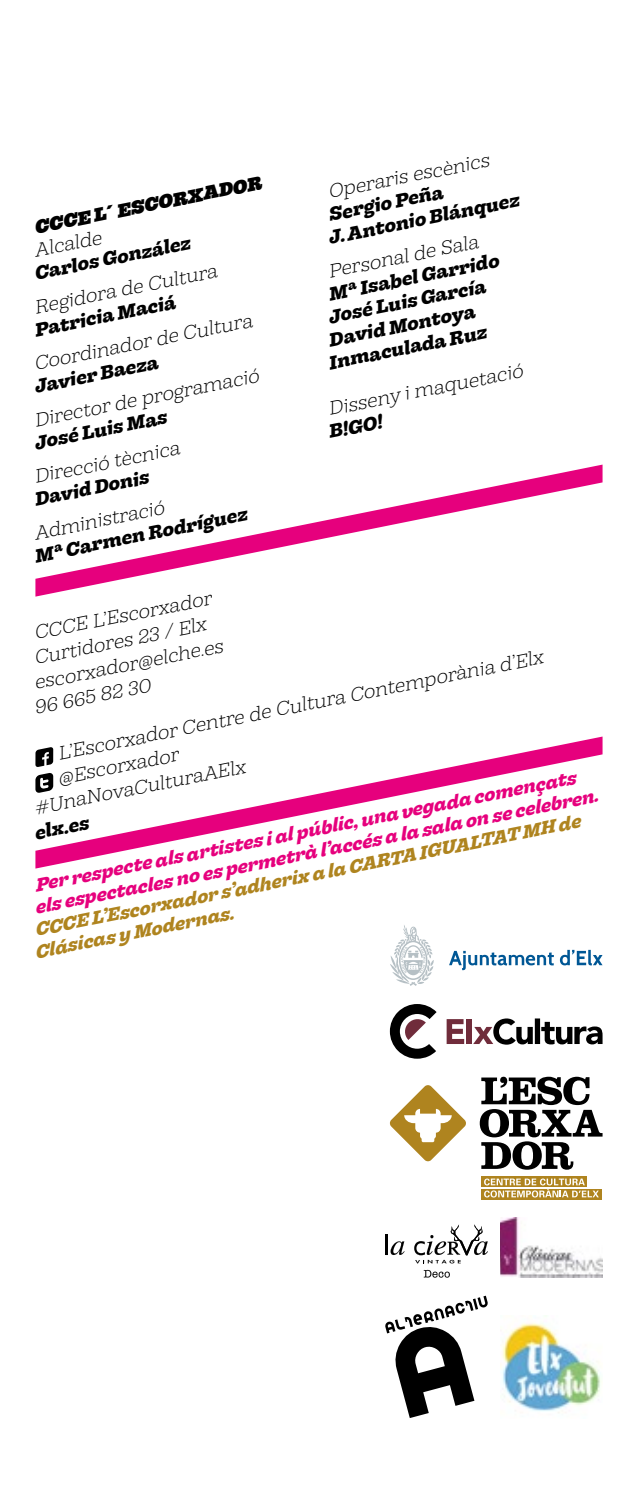
<style>
.page{position:relative;width:638px;height:1489px;background:#fff}
.page>*{position:absolute;margin:0;border:0;box-sizing:border-box;transform-origin:0 0}
.t1{font:italic 300 18.75px "Hernandez Niu";color:#000}
.t2{font:italic 800 18.75px/22.2px "Hernandez Niu";color:#000}
.t3{font:italic 800 18.75px "Hernandez Niu";color:#000}
.t4{font:italic 800 18.25px/21.8px "Hernandez Niu";color:#e6007d}
.t5{font:italic 800 18.25px/22.8px "Hernandez Niu";color:#af841f}
</style>
<div class="page">
<svg style="left:35px;top:736px;width:567px;height:132px"></svg>
<svg style="left:35px;top:464px;width:567px;height:132px"></svg>
<svg style="left:390px;top:925px;width:44px;height:60px"></svg>
<svg style="left:449px;top:950px;width:105px;height:20px"></svg>
<svg style="left:560px;top:949px;width:42px;height:16px"></svg>
<svg style="left:389px;top:1085px;width:77px;height:76px"></svg>
<svg style="left:480px;top:1076px;width:122px;height:93px"></svg>
<div style="left:481px;top:1176px;width:106px;height:11px;background:#af841f"></div>
<svg style="left:481px;top:1189px;width:121px;height:10px"></svg>
<svg style="left:484px;top:1178px;width:115px;height:19px"></svg>
<svg style="left:446px;top:1019px;width:18px;height:24px"></svg>
<div style="left:466px;top:1018px;width:5px;height:25px;background:#702c3b"></div>
<svg style="left:473px;top:1018px;width:60px;height:26px"></svg>
<div style="left:535px;top:1018px;width:5px;height:25px;background:#000"></div>
<svg style="left:541px;top:1021px;width:61px;height:23px"></svg>
<svg style="left:390px;top:1004px;width:46px;height:54px"></svg>
<img style="left:500px;top:1217px;width:102px;height:60px">
<svg style="left:424px;top:1269px;width:26px;height:8px"></svg>
<hr style="left:386px;top:1234px;width:2px;height:20px;background:#000">
<svg style="left:390px;top:1241px;width:14px;height:13px"></svg>
<svg style="left:414px;top:1224px;width:74px;height:39px"></svg>
<svg style="left:385px;top:1295px;width:103px;height:122px"></svg>
<img style="left:500px;top:1322px;width:101px;height:91px">
<p class="t3" style="left:32px;top:215px;width:233px;rotate:-11deg">CCCE L´ESCORXADOR</p>
<p class="t1" style="left:32px;top:239px;width:70px;rotate:-11deg">Alcalde</p>
<p class="t2" style="left:32px;top:262px;width:160px;rotate:-11deg">Carlos González</p>
<p class="t1" style="left:32px;top:295px;width:188px;rotate:-11deg">Regidora de Cultura</p>
<p class="t2" style="left:32px;top:319px;width:145px;rotate:-11deg">Patricia Maciá</p>
<p class="t1" style="left:32px;top:352px;width:223px;rotate:-11deg">Coordinador de Cultura</p>
<p class="t2" style="left:32px;top:376px;width:127px;rotate:-11deg">Javier Baeza</p>
<p class="t1" style="left:32px;top:408px;width:230px;rotate:-11deg">Director de programació</p>
<p class="t2" style="left:32px;top:432px;width:136px;rotate:-11deg">José Luis Mas</p>
<p class="t1" style="left:32px;top:465px;width:149px;rotate:-11deg">Direcció tècnica</p>
<p class="t2" style="left:32px;top:489px;width:118px;rotate:-11deg">David Donis</p>
<p class="t1" style="left:32px;top:521px;width:134px;rotate:-11deg">Administració</p>
<p class="t2" style="left:32px;top:545px;width:218px;rotate:-11deg">Mª Carmen Rodríguez</p>
<p class="t1" style="left:326px;top:180px;width:165px;rotate:-11deg">Operaris escènics</p>
<p class="t2" style="left:322px;top:205px;width:195px;rotate:-11deg">Sergio Peña<br>J. Antonio Blánquez</p>
<p class="t1" style="left:326px;top:260px;width:154px;rotate:-11deg">Personal de Sala</p>
<p class="t2" style="left:326px;top:283px;width:175px;rotate:-11deg">Mª Isabel Garrido</p>
<p class="t2" style="left:326px;top:306px;width:161px;rotate:-11deg">José Luis García</p>
<p class="t2" style="left:326px;top:329px;width:151px;rotate:-11deg">David Montoya</p>
<p class="t2" style="left:326px;top:352px;width:162px;rotate:-11deg">Inmaculada Ruz</p>
<p class="t1" style="left:326px;top:397px;width:199px;rotate:-11deg">Disseny i maquetació</p>
<p class="t2" style="left:326px;top:421px;width:56px;rotate:-11deg">B!GO!</p>
<p class="t1" style="left:32px;top:621px;width:182px;rotate:-11deg">CCCE L’Escorxador</p>
<p class="t1" style="left:32px;top:646px;width:176px;rotate:-11deg">Curtidores 23 / Elx</p>
<p class="t1" style="left:32px;top:671px;width:194px;rotate:-11deg">escorxador@elche.es</p>
<p class="t1" style="left:55px;top:740px;width:496px;rotate:-11deg">L’Escorxador Centre de Cultura Contemporània d’Elx</p>
<p class="t1" style="left:32px;top:696px;width:120px;rotate:-11deg">96 665 82 30</p>
<p class="t1" style="left:56px;top:766px;width:124px;rotate:-11deg">@Escorxador</p>
<p class="t1" style="left:32px;top:796px;width:216px;rotate:-11deg">#UnaNovaCulturaAElx</p>
<p class="t2" style="left:32px;top:822px;width:57px;rotate:-11deg">elx.es</p>
<p class="t4" style="left:28px;top:874px;width:576px;rotate:-11deg">Per respecte als artistes i al públic, una vegada començats els espectacles no es permetrà l’accés a la sala on se celebren.</p>
<p class="t5" style="left:28px;top:918px;width:562px;rotate:-11deg">CCCE L’Escorxador s’adherix a la CARTA IGUALTAT MH de<br>Clásicas y Modernas.</p>
</div>
